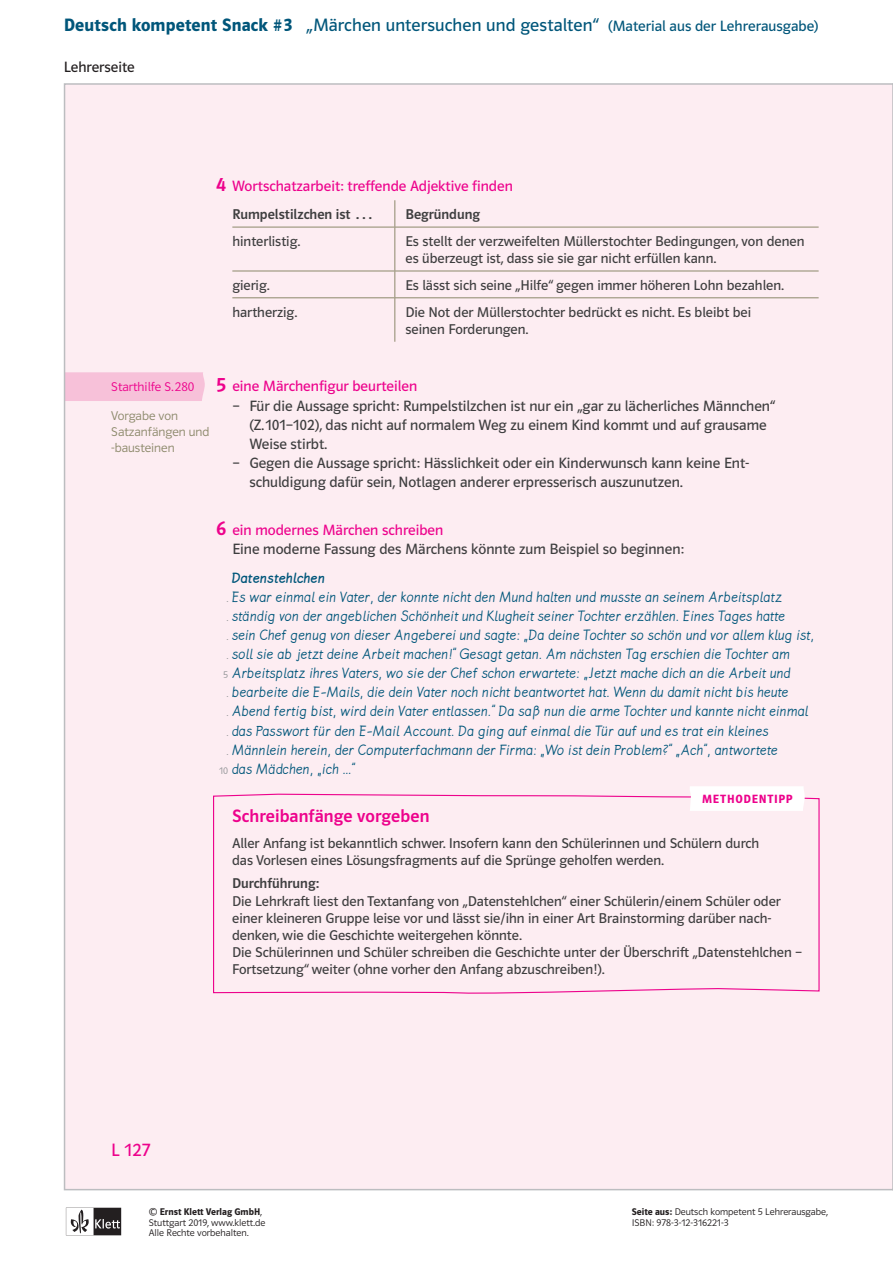
<style>
.page{position:relative;width:893px;height:1263px;background:#fff}
.page>*{position:absolute;margin:0;border:0;box-sizing:border-box;transform-origin:0 0}
.t1{font:21px "Polo 22 K Krftg";color:#ed028c}
.t2{font:18px "Polo CEF";letter-spacing:.005em;color:#00567a}
.t3{font:500 18px "Polo CEF";letter-spacing:.005em;color:#ed028c}
.t4{font:18px "Polo CEF";color:#ed028c}
.t5{font:15.75px/19px "Lemme 2017";letter-spacing:.02em;color:#00567a}
.t6{font:700 15.75px "Lemme 2017";letter-spacing:.02em;color:#00567a}
.t7{font:15px/19px "Polo CEF";color:#3e3e3f}
.t8{font:15px "Polo CEF";color:#ed028c}
.t9{font:15px "Polo CEF";color:#231f20}
.t10{font:14.25px/17.1px "Polo CEF";color:#3e3e3f}
.t11{font:500 14.25px "Polo CEF";color:#3e3e3f}
.t12{font:300 12.75px/15.9px "Polo CEF";color:#8c896b}
.t13{font:300 12.75px "Polo CEF";color:#ed028c}
.t14{font:600 12px "Polo CEF";letter-spacing:.07em;color:#ed028c}
.t15{font:300 9.75px/10.5px "Polo CEF";color:#231f20}
.t16{font:300 9.75px/19px "Polo CEF";color:#939598;text-align:right}
.t17{font:9px "Minion Pro";color:#000}
.s1{font-weight:600}
.s2{font-size:15px}
.s3{font-family:"Polo 22 K Krftg";font-weight:400;font-size:21px}
</style>
<div class="page">
<div style="left:65px;top:84px;width:828px;height:1105px;background:#fdedf2"></div>
<svg style="left:395px;top:200px;width:1px;height:27px"></svg>
<hr style="left:232px;top:227px;width:163px;height:1px;background:#8c896b">
<hr style="left:395px;top:227px;width:424px;height:1px;background:#8c896b">
<hr style="left:395px;top:227px;width:1px;height:44px;background:#8c896b">
<hr style="left:232px;top:271px;width:163px;height:1px;background:#8c896b">
<hr style="left:395px;top:271px;width:424px;height:1px;background:#8c896b">
<svg style="left:395px;top:271px;width:1px;height:26px"></svg>
<hr style="left:232px;top:297px;width:163px;height:1px;background:#8c896b">
<hr style="left:395px;top:297px;width:424px;height:1px;background:#8c896b">
<hr style="left:395px;top:298px;width:1px;height:44px;background:#8c896b">
<div style="left:67px;top:372px;width:138px;height:29px;background:#f7c1d9"></div>
<svg style="left:213px;top:794px;width:607px;height:200px"></svg>
<div style="left:690px;top:786px;width:115px;height:25px;background:#fff"></div>
<svg style="left:65px;top:1207px;width:56px;height:28px"></svg>
<p class="t2" style="left:64px;top:14px;width:756px"><span class="s1">Deutsch kompetent Snack #3</span> „Märchen untersuchen und gestalten“ <span class="s2">(Material aus der Lehrerausgabe)</span></p>
<p class="t9" style="left:64px;top:58px;width:73px">Lehrerseite</p>
<h1 class="t1" style="left:216px;top:173px;width:11px">4</h1>
<p class="t8" style="left:232px;top:177px;width:282px">Wortschatzarbeit: treffende Adjektive finden</p>
<p class="t11" style="left:232px;top:206px;width:142px">Rumpelstilzchen ist …</p>
<p class="t11" style="left:405px;top:206px;width:76px">Begründung</p>
<p class="t10" style="left:232px;top:233px;width:69px">hinterlistig.</p>
<p class="t10" style="left:405px;top:233px;width:400px">Es stellt der verzweifelten Müllerstochter Bedingungen, von denen es überzeugt ist, dass sie sie gar nicht erfüllen kann.</p>
<p class="t10" style="left:232px;top:277px;width:39px">gierig.</p>
<p class="t10" style="left:405px;top:277px;width:380px">Es lässt sich seine „Hilfe“ gegen immer höheren Lohn bezahlen.</p>
<p class="t10" style="left:232px;top:303px;width:66px">hartherzig.</p>
<p class="t10" style="left:405px;top:303px;width:347px">Die Not der Müllerstochter bedrückt es nicht. Es bleibt bei seinen Forderungen.</p>
<p class="t13" style="left:111px;top:380px;width:116px">Starthilfe S.280 <span class="s3">5</span></p>
<p class="t12" style="left:111px;top:408px;width:100px">Vorgabe von<br>Satzanfängen und -bausteinen</p>
<p class="t8" style="left:232px;top:378px;width:186px">eine Märchenfigur beurteilen</p>
<p class="t7" style="left:249px;top:396px;width:527px;text-indent:-17px">– Für die Aussage spricht: Rumpelstilzchen ist nur ein „gar zu lächerliches Männchen“ (Z.101–102), das nicht auf normalem Weg zu einem Kind kommt und auf grausame<br>Weise stirbt.</p>
<p class="t7" style="left:249px;top:454px;width:501px;text-indent:-17px">– Gegen die Aussage spricht: Hässlichkeit oder ein Kinderwunsch kann keine Ent&shy;schuldigung dafür sein, Notlagen anderer erpresserisch auszunutzen.</p>
<p class="t8" style="left:232px;top:521px;width:213px">ein modernes Märchen schreiben</p>
<p class="t7" style="left:232px;top:540px;width:453px">Eine moderne Fassung des Märchens könnte zum Beispiel so beginnen:</p>
<p class="t6" style="left:232px;top:569px;width:94px">Datenstehlchen</p>
<p class="t5" style="left:232px;top:587px;width:584px">Es war einmal ein Vater, der konnte nicht den Mund halten und musste an seinem Arbeitsplatz ständig von der angeblichen Schönheit und Klugheit seiner Tochter erzählen. Eines Tages hatte<br>sein Chef genug von dieser Angeberei und sagte: „Da deine Tochter so schön und vor allem klug ist, soll sie ab jetzt deine Arbeit machen!“ Gesagt getan. Am nächsten Tag erschien die Tochter am Arbeitsplatz ihres Vaters, wo sie der Chef schon erwartete: „Jetzt mache dich an die Arbeit und bearbeite die E-Mails, die dein Vater noch nicht beantwortet hat. Wenn du damit nicht bis heute Abend fertig bist, wird dein Vater entlassen.“ Da saß nun die arme Tochter und kannte nicht einmal das Passwort für den E-Mail Account. Da ging auf einmal die Tür auf und es trat ein kleines Männlein herein, der Computerfachmann der Firma: „Wo ist dein Problem?“ „Ach“, antwortete<br>das Mädchen, „ich …“</p>
<h1 class="t1" style="left:216px;top:517px;width:11px">6</h1>
<p class="t16" style="left:219px;top:589px;width:11px">.<br>.<br>.<br>.<br>5 .<br>.<br>.<br>.<br>10</p>
<p class="t14" style="left:702px;top:791px;width:92px">METHODENTIPP</p>
<p class="t4" style="left:111px;top:1139px;width:41px">L 127</p>
<p class="t3" style="left:232px;top:805px;width:199px">Schreibanfänge vorgeben</p>
<p class="t10" style="left:232px;top:835px;width:529px">Aller Anfang ist bekanntlich schwer. Insofern kann den Schülerinnen und Schülern durch das Vorlesen eines Lösungsfragments auf die Sprünge geholfen werden.</p>
<p class="t11" style="left:232px;top:875px;width:89px">Durchführung:</p>
<p class="t10" style="left:232px;top:892px;width:572px">Die Lehrkraft liest den Textanfang von „Datenstehlchen“ einer Schülerin/einem Schüler oder einer kleineren Gruppe leise vor und lässt sie/ihn in einer Art Brainstorming darüber nach&shy;denken, wie die Geschichte weitergehen könnte.<br>Die Schülerinnen und Schüler schreiben die Geschichte unter der Überschrift „Datenstehlchen – Fortsetzung“ weiter (ohne vorher den Anfang abzuschreiben!).</p>
<p class="t15" style="left:149px;top:1206px;width:118px">© <span class="s1">Ernst Klett Verlag GmbH</span>,<br>Stuttgart 2019, www.klett.de<br>Alle Rechte vorbehalten.</p>
<p class="t15" style="left:632px;top:1206px;width:198px"><span class="s1">Seite aus:</span> Deutsch kompetent 5 Lehrerausgabe,<br>ISBN: 978-3-12-316221-3</p>
<p class="t17" style="left:80px;top:1206px;width:165px">DO01_3-12-316221_114_139_K06.indd 128</p>
</div>
